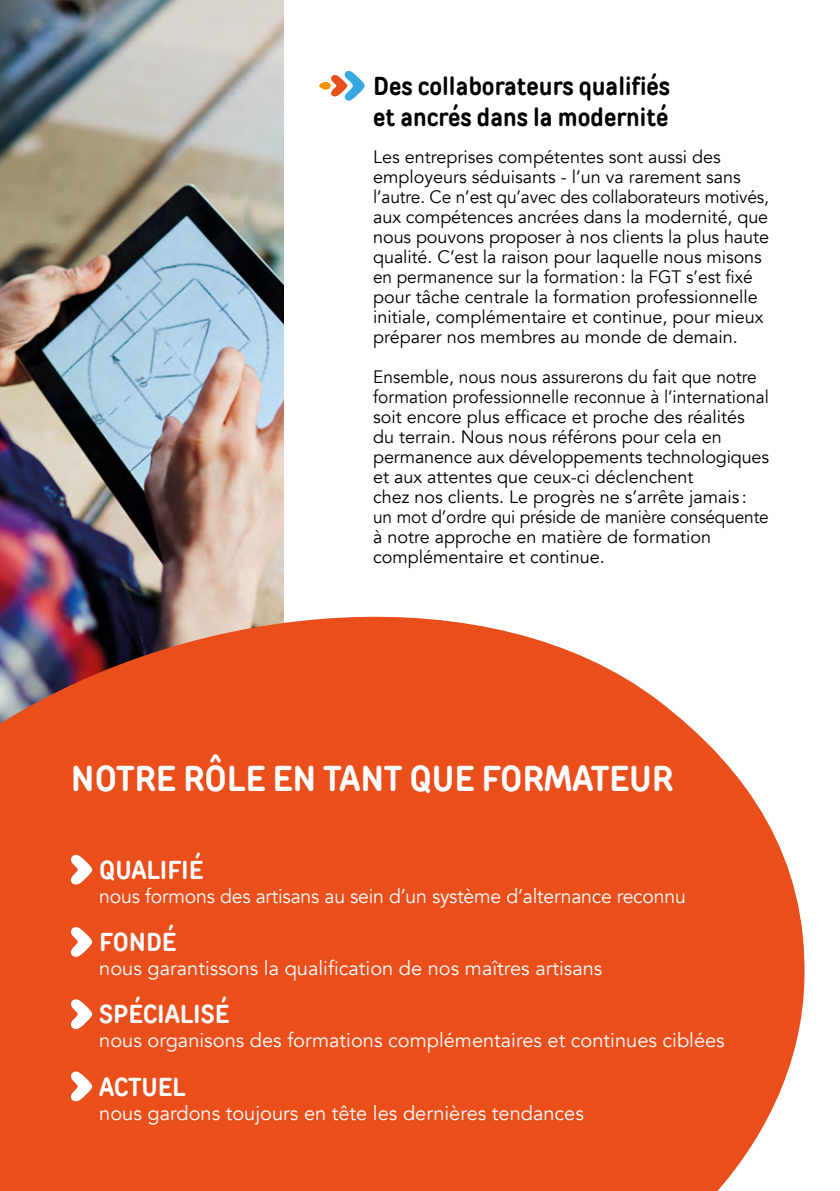
<style>
.page{position:relative;width:840px;height:1191px;background:#fff}
.page>*{position:absolute;margin:0;border:0;box-sizing:border-box;transform-origin:0 0}
.t1{font:700 36px "TT Rounds Condensed";color:#fff}
.t2{font:700 26px/31.2px "TT Rounds Condensed";color:#000}
.t3{font:700 26px "TT Rounds Condensed";color:#fff}
.t4{font:20px "Avenir";color:#fff}
.t5{font:18px/20px "Avenir";color:#000}
.t6{font:18px/20px "Avenir";color:#000;scale:.96 1}
</style>
<div class="page">
<img style="left:0;top:0;width:283px;height:573px">
<svg style="left:0;top:573px;width:805px;height:618px;background:#e6643b"></svg>
<svg style="left:319px;top:71px;width:46px;height:30px"></svg>
<svg style="left:70px;top:855px;width:23px;height:30px"></svg>
<svg style="left:70px;top:927px;width:23px;height:30px"></svg>
<svg style="left:70px;top:999px;width:23px;height:30px"></svg>
<svg style="left:70px;top:1071px;width:23px;height:30px"></svg>
<h2 class="t2" style="left:373px;top:70px;width:298px">Des collaborateurs qualifiés et ancrés dans la modernité</h2>
<p class="t5" style="left:373px;top:147px;width:397px">Les entreprises compétentes sont aussi des employeurs séduisants - l’un va rarement sans l’autre. Ce n’est qu’avec des collaborateurs motivés, aux compétences ancrées dans la modernité, que nous pouvons proposer à nos clients la plus haute qualité. C’est la raison pour laquelle nous misons en permanence sur la formation: la FGT s’est fixé pour tâche centrale la formation professionnelle initiale, complémentaire et continue, pour mieux préparer nos membres au monde de demain.</p>
<p class="t6" style="left:373px;top:367px;width:413px">Ensemble, nous nous assurerons du fait que notre formation professionnelle reconnue à l’international soit encore plus efficace et proche des réalités du terrain. Nous nous référons pour cela en permanence aux développements technologiques et aux attentes que ceux-ci déclenchent<br>chez nos clients. Le progrès ne s’arrête jamais : un mot d’ordre qui préside de manière conséquente à notre approche en matière de formation complémentaire et continue.</p>
<h1 class="t1" style="left:71px;top:754px;width:603px">NOTRE RÔLE EN TANT QUE FORMATEUR</h1>
<h2 class="t3" style="left:99px;top:852px;width:105px">QUALIFIÉ</h2>
<p class="t4" style="left:99px;top:884px;width:587px">nous formons des artisans au sein d’un système d’alternance reconnu</p>
<h2 class="t3" style="left:99px;top:924px;width:78px">FONDÉ</h2>
<p class="t4" style="left:99px;top:956px;width:504px">nous garantissons la qualification de nos maîtres artisans</p>
<h2 class="t3" style="left:99px;top:997px;width:131px">SPÉCIALISÉ</h2>
<p class="t4" style="left:99px;top:1028px;width:626px">nous organisons des formations complémentaires et continues ciblées</p>
<h2 class="t3" style="left:99px;top:1069px;width:88px">ACTUEL</h2>
<p class="t4" style="left:99px;top:1100px;width:486px">nous gardons toujours en tête les dernières tendances</p>
</div>
